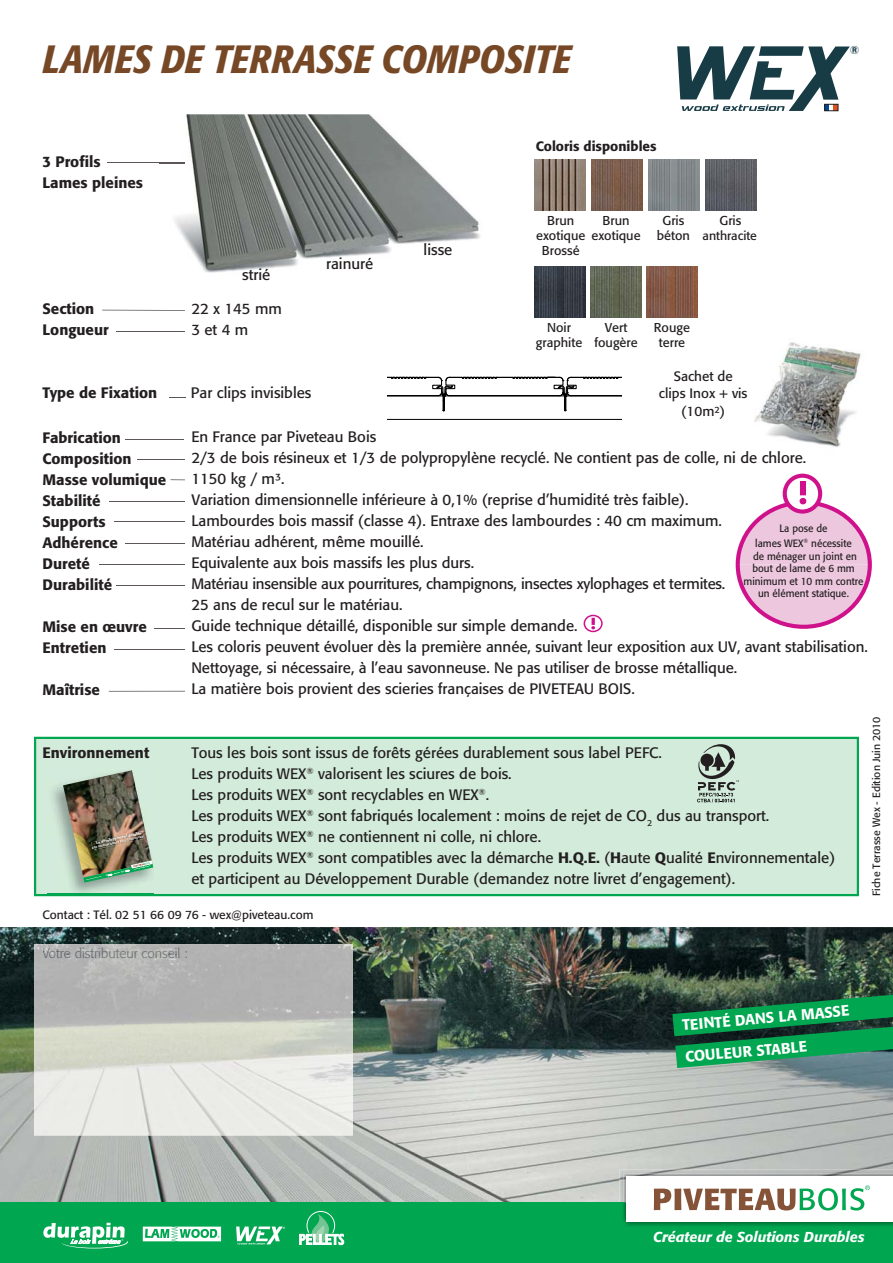
<style>
.page{position:relative;width:893px;height:1263px;background:#fff}
.page>*{position:absolute;margin:0;border:0;box-sizing:border-box;transform-origin:0 0}
.t1{font:italic 500 condensed 39px "Formata";color:#774826}
.t2{font:15px/21px "Formata";color:#231f20}
.t3{font:500 15px/21px "Formata";color:#231f20}
.t4{font:500 15px "Formata";color:#fff}
.t5{font:italic 500 14.25px "Formata";color:#fff}
.t6{font:13.5px/16.2px "Formata";color:#231f20;text-align:center}
.t7{font:300 13.5px "Formata";color:#575c5f}
.t8{font:500 13.5px "Formata";color:#231f20}
.t9{font:12.75px/15.3px "Formata";color:#231f20;text-align:center}
.t10{font:12.3px "Formata";color:#231f20}
.t11{font:12px "Formata";color:#231f20}
.t12{font:10.5px/12.6px "Formata";color:#231f20;text-align:center;scale:.94 1}
.t13{font:10.5px "Formata";color:#231f20}
.t14{font:500 3.6px "Formata";color:#fff}
.t15{font:500 3px "Formata";color:#fff}
.s1{font-weight:500}
.s2{color:#5c6265}
.s3{color:#585d5f}
.s4{color:#555b5e}
.s5{color:#575d5f}
.s6{color:#606868}
.s7{color:#585d60}
.s8{color:#616969}
.s9{color:#585e60}
.s10{color:#5c6364}
.s11{color:#5d6364}
</style>
<div class="page">
<img style="left:0;top:927px;width:893px;height:275px">
<img style="left:160px;top:114px;width:320px;height:159px">
<img style="left:535px;top:159px;width:51px;height:51px">
<img style="left:591px;top:159px;width:51px;height:51px">
<img style="left:648px;top:159px;width:51px;height:51px">
<img style="left:705px;top:159px;width:51px;height:51px">
<img style="left:534px;top:267px;width:51px;height:51px">
<img style="left:591px;top:267px;width:51px;height:51px">
<img style="left:647px;top:267px;width:51px;height:51px">
<div style="left:0;top:1202px;width:893px;height:61px;background:#00a650"></div>
<img style="left:623px;top:1202px;width:270px;height:24px">
<img style="left:619px;top:1169px;width:274px;height:33px">
<div style="left:626px;top:1176px;width:267px;height:45px;background:#fff"></div>
<svg style="left:654px;top:1185px;width:216px;height:25px"></svg>
<svg style="left:43px;top:1223px;width:85px;height:25px"></svg>
<svg style="left:143px;top:1226px;width:78px;height:15px"></svg>
<svg style="left:299px;top:1211px;width:45px;height:34px"></svg>
<svg style="left:582px;top:613px;width:22px;height:20px"></svg>
<div style="left:584px;top:615px;width:19px;height:17px;border:2px solid #cf118c;border-radius:50%"></div>
<svg style="left:591px;top:618px;width:4px;height:11px"></svg>
<div style="left:34px;top:737px;width:825px;height:159px;background:#d3ebda"></div>
<img style="left:48px;top:768px;width:106px;height:127px">
<img style="left:63px;top:770px;width:89px;height:108px">
<img style="left:91px;top:831px;width:53px;height:19px">
<svg style="left:83px;top:860px;width:70px;height:23px;background:#819c7a"></svg>
<img style="left:34px;top:944px;width:319px;height:191px">
<img style="left:43px;top:948px;width:144px;height:10px">
<svg style="left:697px;top:744px;width:42px;height:58px;background:#98a79c"></svg>
<svg style="left:784px;top:475px;width:36px;height:37px"></svg>
<div style="left:783px;top:474px;width:39px;height:40px;border:4px solid #cf118c;border-radius:50%"></div>
<svg style="left:737px;top:481px;width:133px;height:146px"></svg>
<hr style="left:107px;top:163px;width:53px;height:1px;background:#5c5656">
<svg style="left:160px;top:163px;width:25px;height:1px"></svg>
<hr style="left:138px;top:459px;width:47px;height:1px;background:#5c5656">
<hr style="left:109px;top:501px;width:76px;height:1px;background:#5c5656">
<svg style="left:170px;top:479px;width:15px;height:1px"></svg>
<hr style="left:115px;top:522px;width:70px;height:1px;background:#5c5656">
<hr style="left:125px;top:543px;width:60px;height:1px;background:#5c5656">
<hr style="left:100px;top:564px;width:85px;height:1px;background:#5c5656">
<hr style="left:117px;top:586px;width:68px;height:1px;background:#5c5656">
<hr style="left:155px;top:628px;width:30px;height:1px;background:#5c5656">
<hr style="left:115px;top:649px;width:70px;height:1px;background:#5c5656">
<svg style="left:387px;top:376px;width:234px;height:44px"></svg>
<hr style="left:102px;top:310px;width:83px;height:1px;background:#5c5656">
<hr style="left:117px;top:331px;width:68px;height:1px;background:#5c5656">
<img style="left:754px;top:342px;width:107px;height:105px">
<hr style="left:109px;top:691px;width:76px;height:1px;background:#5c5656">
<svg style="left:672px;top:993px;width:221px;height:75px;background:#18824f"></svg>
<svg style="left:169px;top:397px;width:16px;height:1px"></svg>
<hr style="left:125px;top:439px;width:59px;height:1px;background:#5c5656">
<svg style="left:236px;top:1226px;width:47px;height:18px"></svg>
<svg style="left:677px;top:46px;width:173px;height:65px"></svg>
<h1 class="t1" style="left:42px;top:44px;width:530px">LAMES DE TERRASSE COMPOSITE</h1>
<p class="t3" style="left:42px;top:152px;width:102px">3 Profils<br>Lames pleines</p>
<p class="t3" style="left:42px;top:299px;width:68px">Section<br>Longueur</p>
<p class="t3" style="left:42px;top:383px;width:116px">Type de Fixation</p>
<p class="t3" style="left:42px;top:428px;width:125px">Fabrication<br>Composition<br>Masse volumique<br>Stabilité<br>Supports<br>Adhérence<br>Dureté<br>Durabilité</p>
<p class="t3" style="left:42px;top:617px;width:106px">Mise en œuvre<br>Entretien</p>
<p class="t3" style="left:42px;top:680px;width:59px">Maîtrise</p>
<p class="t3" style="left:42px;top:743px;width:108px">Environnement</p>
<p class="t14" style="left:96px;top:841px;width:49px;rotate:-12deg">Le développement durable,</p>
<p class="t15" style="left:92px;top:846px;width:54px;rotate:-12deg">une seconde nature pour l’entreprise</p>
<p class="t2" style="left:242px;top:266px;width:30px">strié</p>
<p class="t2" style="left:191px;top:299px;width:92px">22 x 145 mm<br>3 et 4 m</p>
<p class="t2" style="left:326px;top:254px;width:49px">rainuré</p>
<p class="t2" style="left:191px;top:384px;width:122px">Par clips invisibles</p>
<p class="t2" style="left:424px;top:240px;width:30px">lisse</p>
<p class="t8" style="left:536px;top:140px;width:122px">Coloris disponibles</p>
<p class="t9" style="left:536px;top:214px;width:51px">Brun exotique<br>Brossé</p>
<p class="t9" style="left:591px;top:214px;width:51px">Brun exotique</p>
<p class="t9" style="left:657px;top:214px;width:35px">Gris béton</p>
<p class="t9" style="left:720px;top:214px;width:23px">Gris</p>
<p class="t10" style="left:702px;top:230px;width:56px">anthracite</p>
<p class="t9" style="left:536px;top:321px;width:48px">Noir graphite</p>
<p class="t9" style="left:594px;top:321px;width:45px">Vert fougère</p>
<p class="t9" style="left:654px;top:321px;width:38px">Rouge terre</p>
<p class="t6" style="left:659px;top:370px;width:90px">Sachet de clips Inox + vis</p>
<p class="t6" style="left:681px;top:404px;width:45px">(10m²)</p>
<p class="t2" style="left:191px;top:427px;width:678px">En France par Piveteau Bois<br>2/3 de bois résineux et 1/3 de polypropylène recyclé. Ne contient pas de colle, ni de chlore.<br>1150 kg / m³.<br>Variation dimensionnelle inférieure à 0,1% (reprise d’humidité très faible).<br>Lambourdes bois massif (classe 4). Entraxe des lambourdes : 40 cm maximum.<br>Matériau adhérent, même mouillé.<br>Equivalente aux bois massifs les plus durs.<br>Matériau insensible aux pourritures, champignons, insectes xylophages et termites.<br>25 ans de recul sur le matériau.<br>Guide technique détaillé, disponible sur simple demande.<br>Les coloris peuvent évoluer dès la première année, suivant leur exposition aux UV, avant stabilisation.<br>Nettoyage, si nécessaire, à l’eau savonneuse. Ne pas utiliser de brosse métallique.<br>La matière bois provient des scieries françaises de PIVETEAU BOIS.</p>
<p class="t12" style="left:755px;top:521px;width:104px;line-height:15px">La pose de<br>lames WEX<sup>®</sup> nécessite</p>
<p class="t12" style="left:743px;top:550px;width:129px">de ménager un joint en bout de lame de 6 mm minimum et 10 mm contre un élément statique.</p>
<p class="t2" style="left:191px;top:743px;width:645px">Tous les bois sont issus de forêts gérées durablement sous label PEFC.<br>Les produits WEX<sup>®</sup> valorisent les sciures de bois.<br>Les produits WEX<sup>®</sup> sont recyclables en WEX<sup>®</sup>.<br>Les produits WEX<sup>®</sup> sont fabriqués localement : moins de rejet de CO<sub>2</sub> dus au transport.<br>Les produits WEX<sup>®</sup> ne contiennent ni colle, ni chlore.<br>Les produits WEX<sup>®</sup> sont compatibles avec la démarche <span class="s1">H.Q.E.</span> (<span class="s1">H</span>aute <span class="s1">Q</span>ualité <span class="s1">E</span>nvironnementale) et participent au Développement Durable (demandez notre livret d’engagement).</p>
<p class="t13" style="left:872px;top:896px;width:181px;rotate:-90deg">Fiche Terrasse Wex - Edition Juin 2010</p>
<p class="t11" style="left:42px;top:909px;width:273px">Contact : Tél. 02 51 66 09 76 - wex@piveteau.com</p>
<p class="t7" style="left:42px;top:948px;width:147px"><span class="s2">Vo</span><span class="s3">tr</span><span class="s4">e</span> <span class="s5">di</span>st<span class="s6">ri</span><span class="s7">b</span>u<span class="s8">te</span><span class="s9">ur</span> <span class="s10">c</span><span class="s9">on</span><span class="s11">se</span>il <span class="s4">:</span></p>
<p class="t4" style="left:682px;top:1018px;width:169px;rotate:-5deg">TEINTÉ DANS LA MASSE</p>
<p class="t4" style="left:685px;top:1050px;width:124px;rotate:-5deg">COULEUR STABLE</p>
<p class="t5" style="left:653px;top:1230px;width:213px">Créateur de Solutions Durables</p>
</div>
